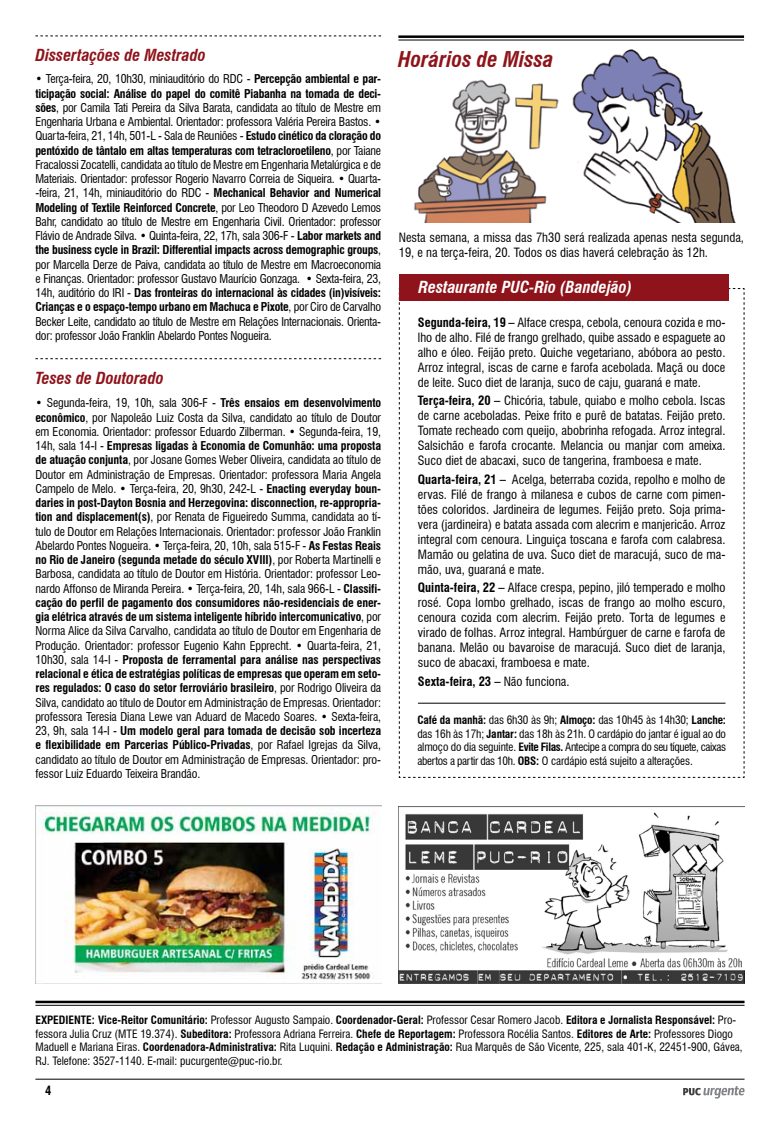
<style>
.page{position:relative;width:780px;height:1134px;background:#fff}
.page>*{position:absolute;margin:0;border:0;box-sizing:border-box;transform-origin:0 0}
.t1{font:italic 700 condensed 21.25px "Swiss 721 BT";color:#8e131a}
.t2{font:italic 700 condensed 16.25px "Swiss 721 BT";color:#8e131a}
.t3{font:italic 700 condensed 16.25px "Swiss 721 BT";color:#fff}
.t4{font:condensed 12.5px/15px "Swiss 721 BT";color:#000;text-align:justify}
.t5{font:700 condensed 12.5px "Swiss 721 BT";color:#000}
.t6{font:condensed 11.88px/14.2px "Swiss 721 BT";letter-spacing:-.02em;color:#000;text-align:justify}
.t7{font:condensed 11.25px/13.5px "Swiss 721 BT";color:#000}
.s1{font-weight:700}
.s2{font-weight:400}
</style>
<div class="page">
<hr style="left:35px;top:1079px;width:709px;height:1px;background:#000">
<svg style="left:683px;top:1086px;width:61px;height:12px"></svg>
<img style="left:414px;top:49px;width:322px;height:174px">
<img style="left:35px;top:806px;width:346px;height:177px">
<img style="left:399px;top:806px;width:345px;height:177px">
<hr style="left:35px;top:1001px;width:709px;height:2px;background:#000">
<hr style="left:35px;top:1005px;width:709px;height:1px;background:#000">
<svg style="left:398px;top:288px;width:347px;height:490px"></svg>
<div style="left:399px;top:274px;width:329px;height:26px;background:#8e131a"></div>
<hr style="left:418px;top:703px;width:307px;height:1px;background:#000">
<svg style="left:35px;top:35px;width:346px;height:1px"></svg>
<svg style="left:35px;top:358px;width:346px;height:1px"></svg>
<hr style="left:398px;top:35px;width:346px;height:3px;background:#000">
<hr style="left:398px;top:40px;width:346px;height:1px;background:#000">
<h2 class="t2" style="left:35px;top:46px;width:172px">Dissertações de Mestrado</h2>
<p class="t6" style="left:35px;top:72px;width:347px">• Terça-feira, 20, 10h30, miniauditório do RDC - <span class="s1">Percepção ambiental e par&shy;ticipação social: Análise do papel do comitê Piabanha na tomada de deci&shy;sões</span>, por Camila Tati Pereira da Silva Barata, candidata ao título de Mestre em Engenharia Urbana e Ambiental. Orientador: professora Valéria Pereira Bastos. • Quarta-feira, 21, 14h, 501-L - Sala de Reuniões - <span class="s1">Estudo cinético da cloração do pentóxido de tântalo em altas temperaturas com tetracloroetileno</span>, por Taiane Fracalossi Zocatelli, candidata ao título de Mestre em Engenharia Metalúrgica e de Materiais. Orientador: professor Rogerio Navarro Correia de Siqueira. • Quarta--feira, 21, 14h, miniauditório do RDC - <span class="s1">Mechanical Behavior and Numerical Modeling of Textile Reinforced Concrete</span>, por Leo Theodoro D Azevedo Lemos Bahr, candidato ao título de Mestre em Engenharia Civil. Orientador: professor Flávio de Andrade Silva. • Quinta-feira, 22, 17h, sala 306-F - <span class="s1">Labor markets and the business cycle in Brazil: Differential impacts across demographic groups</span>, por Marcella Derze de Paiva, candidata ao título de Mestre em Macroeconomia e Finanças. Orientador: professor Gustavo Maurício Gonzaga. • Sexta-feira, 23, 14h, auditório do IRI - <span class="s1">Das fronteiras do internacional às cidades (in)visíveis:<br>Crianças e o espaço-tempo urbano em Machuca e Pixote</span>, por Ciro de Carvalho Becker Leite, candidato ao título de Mestre em Relações Internacionais. Orienta&shy;dor: professor João Franklin Abelardo Pontes Nogueira.</p>
<h2 class="t2" style="left:35px;top:369px;width:130px">Teses de Doutorado</h2>
<p class="t6" style="left:35px;top:396px;width:347px">• Segunda-feira, 19, 10h, sala 306-F - <span class="s1">Três ensaios em desenvolvimento econômico</span>, por Napoleão Luiz Costa da Silva, candidato ao título de Doutor em Economia. Orientador: professor Eduardo Zilberman. • Segunda-feira, 19, 14h, sala 14-I - <span class="s1">Empresas ligadas à Economia de Comunhão: uma proposta de atuação conjunta</span>, por Josane Gomes Weber Oliveira, candidata ao título de Doutor em Administração de Empresas. Orientador: professora Maria Angela Campelo de Melo. • Terça-feira, 20, 9h30, 242-L - <span class="s1">Enacting everyday boun&shy;daries in post-Dayton Bosnia and Herzegovina: disconnection, re-appropria&shy;tion and displacement(s)</span>, por Renata de Figueiredo Summa, candidata ao tí&shy;tulo de Doutor em Relações Internacionais. Orientador: professor João Franklin Abelardo Pontes Nogueira. • Terça-feira, 20, 10h, sala 515-F - <span class="s1">As Festas Reais no Rio de Janeiro (segunda metade do século XVIII)</span>, por Roberta Martinelli e Barbosa, candidata ao título de Doutor em História. Orientador: professor Leo&shy;nardo Affonso de Miranda Pereira. • Terça-feira, 20, 14h, sala 966-L - <span class="s1">Classifi&shy;cação do perfil de pagamento dos consumidores não-residenciais de ener&shy;gia elétrica através de um sistema inteligente híbrido intercomunicativo</span>, por Norma Alice da Silva Carvalho, candidata ao título de Doutor em Engenharia de Produção. Orientador: professor Eugenio Kahn Epprecht. • Quarta-feira, 21, 10h30, sala 14-I - <span class="s1">Proposta de ferramental para análise nas perspectivas relacional e ética de estratégias políticas de empresas que operam em seto&shy;res regulados: O caso do setor ferroviário brasileiro</span>, por Rodrigo Oliveira da Silva, candidato ao título de Doutor em Administração de Empresas. Orientador: professora Teresia Diana Lewe van Aduard de Macedo Soares. • Sexta-feira, 23, 9h, sala 14-I - <span class="s1">Um modelo geral para tomada de decisão sob incerteza e flexibilidade em Parcerias Público-Privadas</span>, por Rafael Igrejas da Silva, candidato ao título de Doutor em Administração de Empresas. Orientador: pro&shy;fessor Luiz Eduardo Teixeira Brandão.</p>
<h1 class="t1" style="left:398px;top:46px;width:157px">Horários de Missa</h1>
<p class="t4" style="left:399px;top:230px;width:346px">Nesta semana, a missa das 7h30 será realizada apenas nesta segunda,<br>19, e na terça-feira, 20. Todos os dias haverá celebração às 12h.</p>
<h2 class="t3" style="left:418px;top:278px;width:215px">Restaurante PUC-Rio (Bandejão)</h2>
<p class="t4" style="left:418px;top:315px;width:309px"><span class="s1">Segunda-feira, 19 –</span> Alface crespa, cebola, cenoura cozida e mo&shy;lho de alho. Filé de frango grelhado, quibe assado e espaguete ao alho e óleo. Feijão preto. Quiche vegetariano, abóbora ao pesto.<br>Arroz integral, iscas de carne e farofa acebolada. Maçã ou doce de leite. Suco diet de laranja, suco de caju, guaraná e mate.</p>
<p class="t4" style="left:418px;top:393px;width:309px"><span class="s1">Terça-feira, 20 –</span> Chicória, tabule, quiabo e molho cebola. Iscas de carne aceboladas. Peixe frito e purê de batatas. Feijão preto.<br>Tomate recheado com queijo, abobrinha refogada. Arroz integral.<br>Salsichão e farofa crocante. Melancia ou manjar com ameixa.<br>Suco diet de abacaxi, suco de tangerina, framboesa e mate.</p>
<p class="t4" style="left:418px;top:472px;width:309px"><span class="s1">Quarta-feira, 21 –</span> Acelga, beterraba cozida, repolho e molho de ervas. Filé de frango à milanesa e cubos de carne com pimen&shy;tões coloridos. Jardineira de legumes. Feijão preto. Soja prima&shy;vera (jardineira) e batata assada com alecrim e manjericão. Arroz integral com cenoura. Linguiça toscana e farofa com calabresa.<br>Mamão ou gelatina de uva. Suco diet de maracujá, suco de ma&shy;mão, uva, guaraná e mate.</p>
<p class="t4" style="left:418px;top:580px;width:309px"><span class="s1">Quinta-feira, 22 –</span> Alface crespa, pepino, jiló temperado e molho rosé. Copa lombo grelhado, iscas de frango ao molho escuro, cenoura cozida com alecrim. Feijão preto. Torta de legumes e virado de folhas. Arroz integral. Hambúrguer de carne e farofa de banana. Melão ou bavaroise de maracujá. Suco diet de laranja, suco de abacaxi, framboesa e mate.</p>
<p class="t5" style="left:418px;top:674px;width:153px">Sexta-feira, 23 – <span class="s2">Não funciona.</span></p>
<p class="t7" style="left:417px;top:713px;width:310px;text-align:justify"><span class="s1">Café da manhã:</span> das 6h30 às 9h; <span class="s1">Almoço:</span> das 10h45 às 14h30; <span class="s1">Lanche: </span>das 16h às 17h; <span class="s1">Jantar:</span> das 18h às 21h. O cardápio do jantar é igual ao do almoço do dia seguinte. <span class="s1">Evite Filas.</span> Antecipe a compra do seu tíquete, caixas abertos a partir das 10h. <span class="s1">OBS:</span> O cardápio está sujeito a alterações.</p>
<p class="t7" style="left:35px;top:1013px;width:708px"><span class="s1">EXPEDIENTE: Vice-Reitor Comunitário:</span> Professor Augusto Sampaio. <span class="s1">Coordenador-Geral:</span> Professor Cesar Romero Jacob. <span class="s1">Editora e Jornalista Responsável:</span> Pro&shy;fessora Julia Cruz (MTE 19.374). <span class="s1">Subeditora:</span> Professora Adriana Ferreira. <span class="s1">Chefe de Reportagem:</span> Professora Rocélia Santos. <span class="s1">Editores de Arte:</span> Professores Diogo Maduell e Mariana Eiras. <span class="s1">Coordenadora-Administrativa:</span> Rita Luquini. <span class="s1">Redação e Administração:</span> Rua Marquês de São Vicente, 225, sala 401-K, 22451-900, Gávea, RJ. Telefone: 3527-1140. E-mail: pucurgente@puc-rio.br.</p>
<p class="t5" style="left:45px;top:1083px;width:8px">4</p>
</div>
